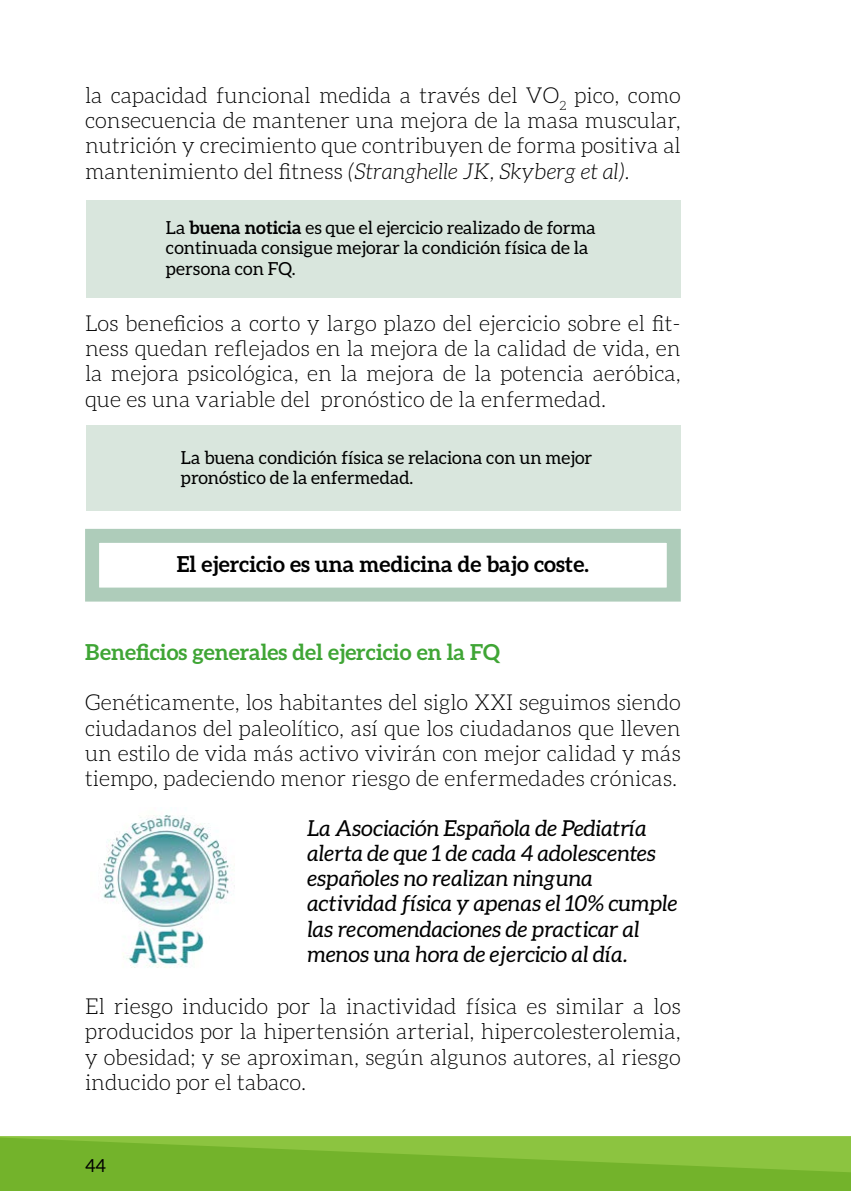
<style>
.page{position:relative;width:851px;height:1191px;background:#fff}
.page>*{position:absolute;margin:0;border:0;box-sizing:border-box;transform-origin:0 0}
.t1{font:300 22px/25.4px "Aleo";color:#000;text-align:justify}
.t2{font:italic 22px/25.2px "Aleo";color:#000}
.t3{font:700 22px "Aleo";color:#3fa535}
.t4{font:700 22px "Aleo";color:#000}
.t5{font:18px/20.8px "Aleo";color:#000}
.s1{font-style:italic}
.s2{font-weight:700}
</style>
<div class="page">
<svg style="left:0;top:1136px;width:850px;height:55px;background:#7bb832"></svg>
<div style="left:85px;top:529px;width:595px;height:72px;border:14px solid #aeccba"></div>
<div style="left:86px;top:425px;width:594px;height:86px;background:#d9e6dd"></div>
<div style="left:86px;top:200px;width:594px;height:97px;background:#d9e6dd"></div>
<img style="left:103px;top:815px;width:132px;height:153px">
<p class="t1" style="left:85px;top:82px;width:597px">la capacidad funcional medida a través del VO<sub>2</sub> pico, como consecuencia de mantener una mejora de la masa muscular, nutrición y crecimiento que contribuyen de forma positiva al mantenimiento del fitness <span class="s1">(Stranghelle JK, Skyberg et al).</span></p>
<p class="t5" style="left:166px;top:216px;width:431px">La <span class="s2">buena noticia</span> es que el ejercicio realizado de forma continuada consigue mejorar la condición física de la persona con FQ.</p>
<p class="t1" style="left:85px;top:310px;width:597px">Los beneficios a corto y largo plazo del ejercicio sobre el fit&shy;ness quedan reflejados en la mejora de la calidad de vida, en la mejora psicológica, en la mejora de la potencia aeróbica, que es una variable del pronóstico de la enfermedad.</p>
<p class="t5" style="left:181px;top:446px;width:413px">La buena condición física se relaciona con un mejor pronóstico de la enfermedad.</p>
<p class="t4" style="left:177px;top:551px;width:413px">El ejercicio es una medicina de bajo coste.</p>
<p class="t3" style="left:85px;top:639px;width:417px">Beneficios generales del ejercicio en la FQ</p>
<p class="t1" style="left:85px;top:690px;width:597px">Genéticamente, los habitantes del siglo XXI seguimos siendo ciudadanos del paleolítico, así que los ciudadanos que lleven un estilo de vida más activo vivirán con mejor calidad y más tiempo, padeciendo menor riesgo de enfermedades crónicas.</p>
<p class="t2" style="left:307px;top:815px;width:371px">La Asociación Española de Pediatría alerta de que 1 de cada 4 adolescentes españoles no realizan ninguna actividad física y apenas el 10% cumple las recomendaciones de practicar al menos una hora de ejercicio al día.</p>
<p class="t1" style="left:85px;top:993px;width:597px">El riesgo inducido por la inactividad física es similar a los producidos por la hipertensión arterial, hipercolesterolemia, y obesidad; y se aproximan, según algunos autores, al riesgo inducido por el tabaco.</p>
<p class="t5" style="left:85px;top:1155px;width:23px">44</p>
</div>
